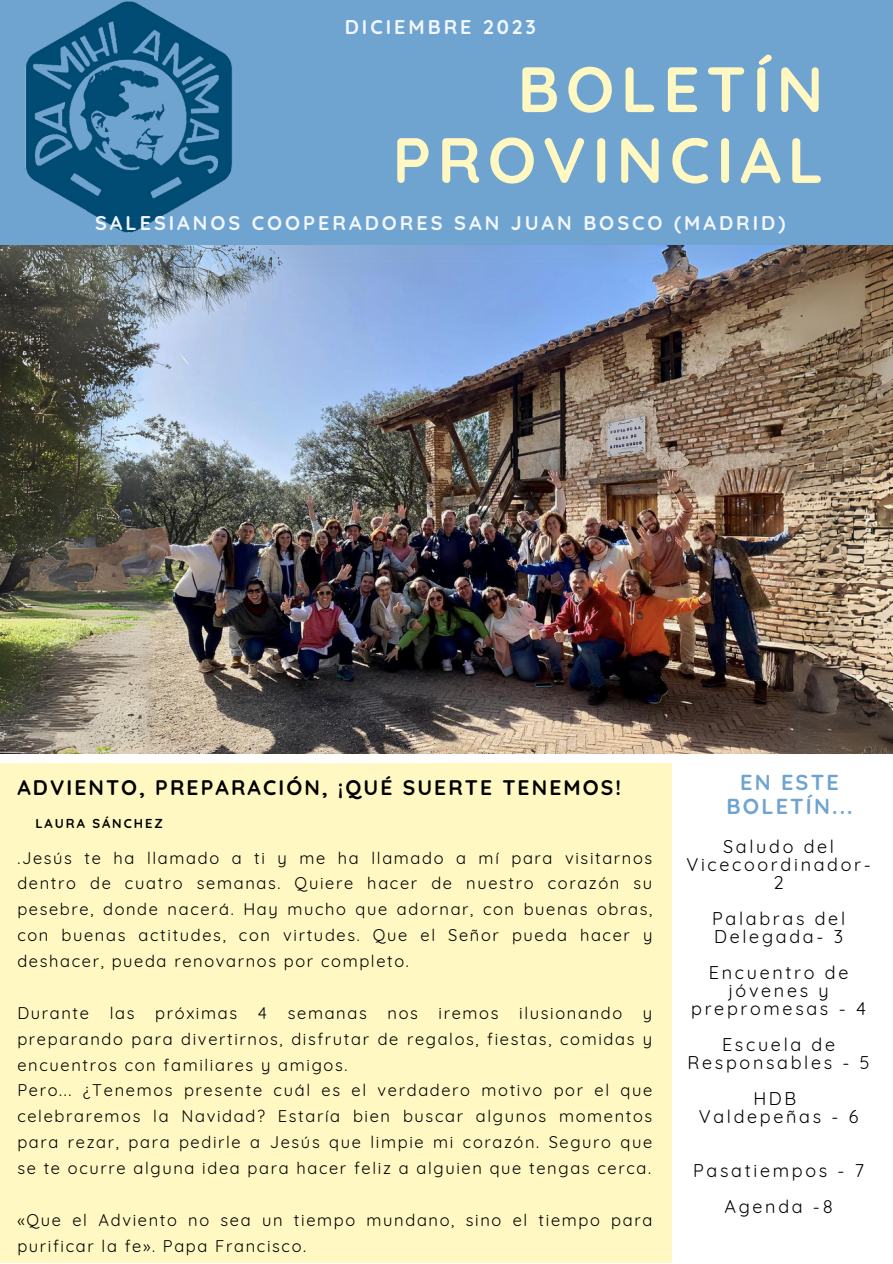
<style>
.page{position:relative;width:893px;height:1264px;background:#fff}
.page>*{position:absolute;margin:0;border:0;box-sizing:border-box;transform-origin:0 0}
.t1{font:700 63.9px/70.8px "Quicksand";letter-spacing:.1em;color:#fff8c2;text-align:right}
.t2{font:700 21.6px/23.5px "Quicksand";letter-spacing:.1em;color:#70a4d0;text-align:center}
.t3{font:700 21px "Quicksand";letter-spacing:.1em;color:#000}
.t4{font:700 19.8px "Quicksand";letter-spacing:.15em;color:#f2f7ff}
.t5{font:18px/18px "Quicksand";letter-spacing:.15em;color:#000;text-align:center}
.t6{font:16.5px/25.8px "Quicksand";letter-spacing:.1em;color:#000;text-align:justify}
.t7{font:700 12.9px "Quicksand";letter-spacing:.15em;color:#000}
</style>
<div class="page">
<div style="left:0;top:0;width:892px;height:252px;background:#70a4d0"></div>
<div style="left:0;top:763px;width:671px;height:499px;background:#fff8c2"></div>
<img style="left:25px;top:1px;width:207px;height:232px">
<img style="left:0;top:245px;width:892px;height:508px">
<p class="t4" style="left:345px;top:14px;width:192px">DICIEMBRE 2023</p>
<p class="t1" style="left:392px;top:53px;width:432px">BOLETÍN<br>PROVINCIAL</p>
<p class="t4" style="left:95px;top:210px;width:691px">SALESIANOS COOPERADORES SAN JUAN BOSCO (MADRID)</p>
<p class="t3" style="left:17px;top:774px;width:605px">ADVIENTO, PREPARACIÓN, ¡QUÉ SUERTE TENEMOS!</p>
<p class="t7" style="left:35px;top:815px;width:129px">LAURA SÁNCHEZ</p>
<p class="t6" style="left:17px;top:844px;width:636px">.Jesús te ha llamado a ti y me ha llamado a mí para visitarnos dentro de cuatro semanas. Quiere hacer de nuestro corazón su pesebre, donde nacerá. Hay mucho que adornar, con buenas obras, con buenas actitudes, con virtudes. Que el Señor pueda hacer y deshacer, pueda renovarnos por completo.</p>
<p class="t6" style="left:17px;top:999px;width:73px">Durante</p>
<p class="t6" style="left:110px;top:999px;width:26px">las</p>
<p class="t6" style="left:155px;top:999px;width:83px">próximas</p>
<p class="t6" style="left:258px;top:999px;width:11px">4</p>
<p class="t6" style="left:288px;top:999px;width:80px">semanas</p>
<p class="t6" style="left:387px;top:999px;width:32px">nos</p>
<p class="t6" style="left:438px;top:999px;width:61px">iremos</p>
<p class="t6" style="left:519px;top:999px;width:104px">ilusionando</p>
<p class="t6" style="left:17px;top:999px;width:636px;text-indent:625px">y preparando para divertirnos, disfrutar de regalos, fiestas, comidas y encuentros con familiares y amigos.</p>
<p class="t6" style="left:17px;top:1077px;width:636px">Pero... ¿Tenemos presente cuál es el verdadero motivo por el que celebraremos la Navidad? Estaría bien buscar algunos momentos para rezar, para pedirle a Jesús que limpie mi corazón. Seguro que se te ocurre alguna idea para hacer feliz a alguien que tengas cerca.</p>
<p class="t6" style="left:17px;top:1206px;width:636px">«Que el Adviento no sea un tiempo mundano, sino el tiempo para purificar la fe». Papa Francisco.</p>
<p class="t2" style="left:726px;top:770px;width:128px">EN ESTE<br>BOLETÍN...</p>
<p class="t5" style="left:686px;top:837px;width:186px">Saludo del<br>Vicecoordinador-<br>2</p>
<p class="t5" style="left:712px;top:909px;width:134px;text-align:left">Palabras del<br>Delegada- 3</p>
<p class="t5" style="left:691px;top:963px;width:176px">Encuentro de jóvenes y prepromesas - 4</p>
<p class="t5" style="left:687px;top:1035px;width:184px">Escuela de<br>Responsables - 5</p>
<p class="t5" style="left:753px;top:1089px;width:44px">HDB</p>
<p class="t5" style="left:698px;top:1107px;width:161px">Valdepeñas - 6</p>
<p class="t5" style="left:693px;top:1161px;width:172px">Pasatiempos - 7</p>
<p class="t5" style="left:724px;top:1197px;width:110px">Agenda -8</p>
</div>
